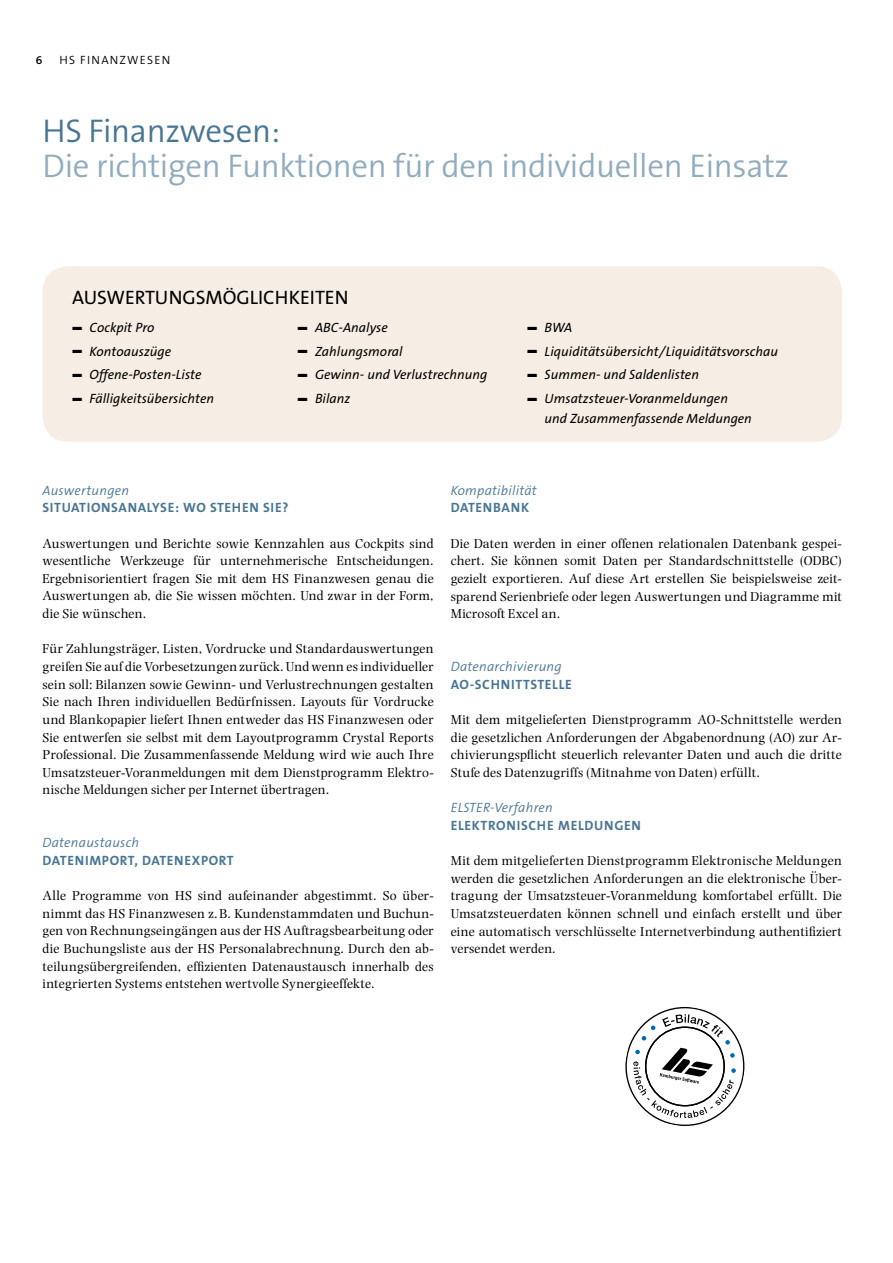
<style>
.page{position:relative;width:893px;height:1263px;background:#fff}
.page>*{position:absolute;margin:0;border:0;box-sizing:border-box;transform-origin:0 0}
.t1{font:300 33px "The Sans B4";letter-spacing:-.01em;color:#92acbd}
.t2{font:300 33px "The Sans B4";letter-spacing:-.01em;color:#497593}
.t3{font:19.5px "The Sans B5 Plain";color:#000}
.t4{font:13.5px/17.7px "Photina MT Std";letter-spacing:.015em;color:#000;text-align:justify}
.t5{font:italic 13.5px/19.5px "The Sans B5 Plain";letter-spacing:.005em;color:#000}
.t6{font:700 13.5px "The Sans B7";letter-spacing:.05em;color:#497593}
.t7{font:italic 300 13.5px "The Sans B4";letter-spacing:.02em;color:#497593}
.t8{font:300 12px "The Sans B4";letter-spacing:.1em;color:#000}
.t9{font:600 12px "The Sans B6";color:#000}
</style>
<div class="page">
<div style="left:43px;top:266px;width:799px;height:176px;background:#f6eee4;border-radius:26px"></div>
<svg style="left:625px;top:1007px;width:120px;height:119px"></svg>
<p class="t9" style="left:36px;top:53px;width:8px">6</p>
<p class="t8" style="left:60px;top:54px;width:112px">HS Finanzwesen</p>
<h1 class="t2" style="left:43px;top:114px;width:239px">HS Finanzwesen:</h1>
<h1 class="t1" style="left:43px;top:149px;width:748px">Die richtigen Funktionen für den individuellen Einsatz</h1>
<h2 class="t3" style="left:72px;top:287px;width:125px">AUSWERTU NGSM</h2>
<h2 class="t3" style="left:223px;top:287px;width:127px">ÖGLICHKEITEN</h2>
<p class="t5" style="left:72px;top:318px;width:84px">■ Cockpit Pro</p>
<p class="t5" style="left:72px;top:342px;width:100px">■ Kontoauszüge</p>
<p class="t5" style="left:72px;top:366px;width:131px">■ Offene-Posten-Liste</p>
<p class="t5" style="left:72px;top:389px;width:143px">■ Fälligkeitsübersichten</p>
<p class="t5" style="left:298px;top:318px;width:92px">■ ABC-Analyse</p>
<p class="t5" style="left:298px;top:342px;width:106px">■ Zahlungsmoral</p>
<p class="t5" style="left:298px;top:366px;width:191px">■ Gewinn- und Verlustrechnung</p>
<p class="t5" style="left:298px;top:389px;width:54px">■ Bilanz</p>
<p class="t5" style="left:527px;top:318px;width:47px">■ BWA</p>
<p class="t5" style="left:527px;top:342px;width:252px">■ Liquiditätsübersicht/Liquiditätsvorschau</p>
<p class="t5" style="left:527px;top:366px;width:173px">■ Summen- und Saldenlisten</p>
<p class="t5" style="left:545px;top:389px;width:209px;text-indent:-17px">■ Umsatzsteuer-Voranmeldungen und Zusammenfassende Meldungen</p>
<p class="t7" style="left:43px;top:483px;width:88px">Auswertungen</p>
<p class="t6" style="left:43px;top:501px;width:248px">SITUATIONSANALYSE: WO STEH EN SI E?</p>
<p class="t4" style="left:43px;top:534px;width:393px">Auswertungen und Berichte sowie Kennzahlen aus Cockpits sind wesentliche Werkzeuge für unternehmerische Entscheidungen.<br>Ergebnisorientiert fragen Sie mit dem HS Finanzwesen genau die Auswertungen ab, die Sie wissen möchten. Und zwar in der Form, die Sie wünschen.</p>
<p class="t4" style="left:43px;top:640px;width:393px">Für Zahlungsträger, Listen, Vordrucke und Standardauswertungen greifen Sie auf die Vorbesetzungen zurück. Und wenn es individueller sein soll: Bilanzen sowie Gewinn- und Verlustrechnungen gestalten Sie nach Ihren individuellen Bedürfnissen. Layouts für Vordrucke und Blankopapier liefert Ihnen entweder das HS Finanzwesen oder Sie entwerfen sie selbst mit dem Layoutprogramm Crystal Reports Professional. Die Zusammenfassende Meldung wird wie auch Ihre Umsatzsteuer-Voranmeldungen mit dem Dienstprogramm Elektro&shy;nische Meldungen sicher per Internet übertragen.</p>
<p class="t7" style="left:43px;top:836px;width:98px">Datenaustausch</p>
<p class="t6" style="left:43px;top:853px;width:193px">DATENIMPORT, DATENEXPORT</p>
<p class="t4" style="left:43px;top:887px;width:393px">Alle Programme von HS sind aufeinander abgestimmt. So über&shy;nimmt das HS Finanzwesen z.B. Kundenstammdaten und Buchun&shy;gen von Rechnungseingängen aus der HS Auftragsbearbeitung oder die Buchungsliste aus der HS Personalabrechnung. Durch den ab&shy;teilungsübergreifenden, effizienten Datenaustausch innerhalb des integrierten Systems entstehen wertvolle Synergieeffekte.</p>
<p class="t7" style="left:451px;top:483px;width:88px">Kompatibilität</p>
<p class="t6" style="left:451px;top:501px;width:79px">DATENBANK</p>
<p class="t4" style="left:451px;top:534px;width:393px">Die Daten werden in einer offenen relationalen Datenbank gespei&shy;chert. Sie können somit Daten per Standardschnittstelle (ODBC) gezielt exportieren. Auf diese Art erstellen Sie beispielsweise zeit&shy;sparend Serienbriefe oder legen Auswertungen und Diagramme mit Microsoft Excel an.</p>
<p class="t7" style="left:451px;top:659px;width:112px">Datenarchivierung</p>
<p class="t6" style="left:451px;top:677px;width:123px">AO-SCH NITTSTELLE</p>
<p class="t4" style="left:451px;top:711px;width:393px">Mit dem mitgelieferten Dienstprogramm AO-Schnittstelle werden die gesetzlichen Anforderungen der Abgabenordnung (AO) zur Ar&shy;chivierungspflicht steuerlich relevanter Daten und auch die dritte Stufe des Datenzugriffs (Mitnahme von Daten) erfüllt.</p>
<p class="t7" style="left:451px;top:801px;width:104px">ELSTER-Verfahren</p>
<p class="t6" style="left:451px;top:818px;width:74px">ELEKTRONISCH</p>
<p class="t6" style="left:547px;top:818px;width:95px">E MELDUNGEN</p>
<p class="t4" style="left:451px;top:852px;width:393px">Mit dem mitgelieferten Dienstprogramm Elektronische Meldungen werden die gesetzlichen Anforderungen an die elektronische Über&shy;tragung der Umsatzsteuer-Voranmeldung komfortabel erfüllt. Die Umsatzsteuerdaten können schnell und einfach erstellt und über eine automatisch verschlüsselte Internetverbindung authentifiziert versendet werden.</p>
</div>
